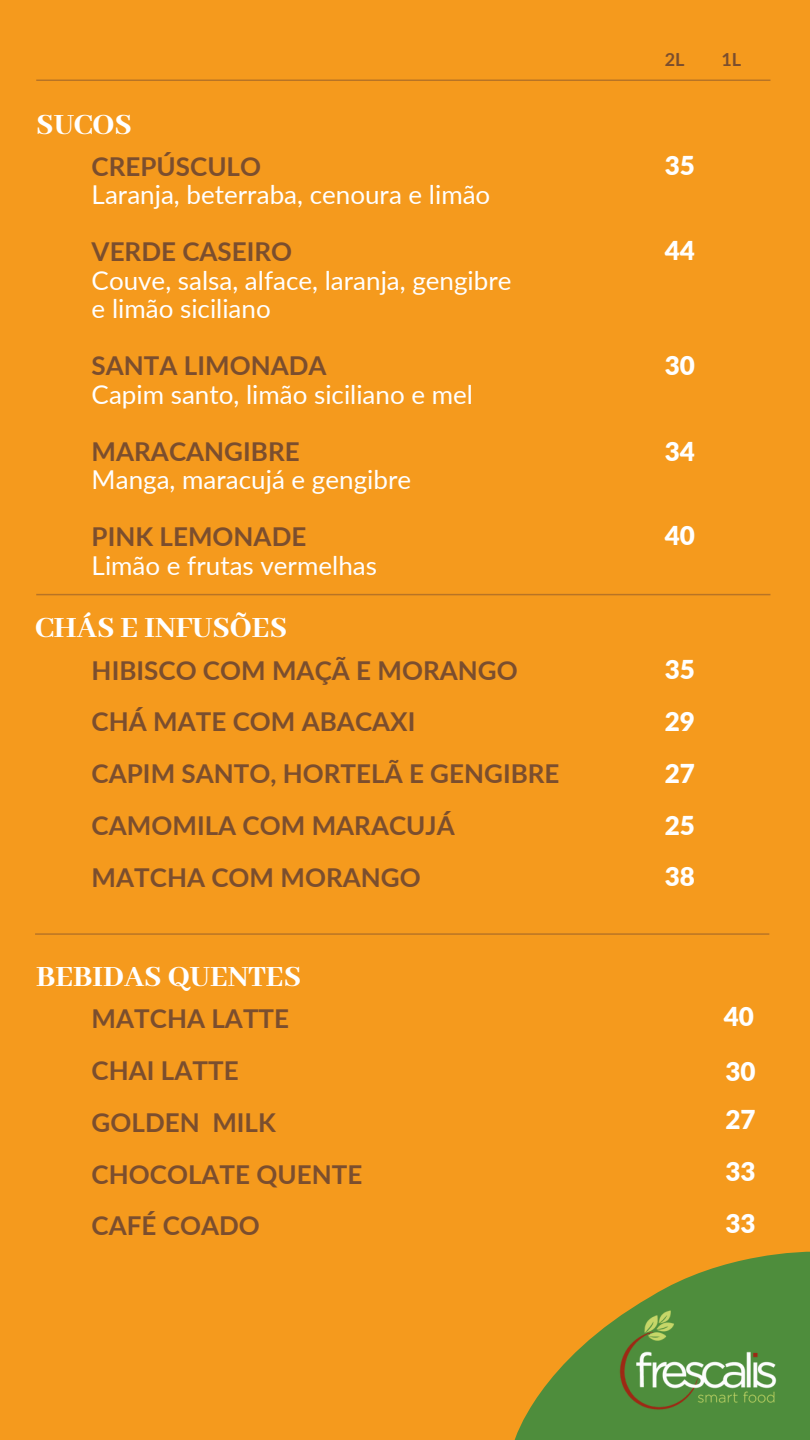
<style>
.page{position:relative;width:810px;height:1440px;background:#f59a1d}
.page>*{position:absolute;margin:0;border:0;box-sizing:border-box;transform-origin:0 0}
.t1{font:800 32px "Abhaya Libre";color:#fff}
.t2{font:700 26px/51.8px "Lato";color:#7b4e2e}
.t3{font:26px/28.5px "Lato";color:#fff}
.t4{font:900 26px "Lato";color:#fff}
.t5{font:700 18px "Lato";color:#7b4e2e}
</style>
<div class="page">
<hr style="left:36px;top:594px;width:734px;height:1px;background:#7b4e2e">
<hr style="left:36px;top:80px;width:734px;height:1px;background:#7b4e2e">
<hr style="left:35px;top:933px;width:734px;height:2px;background:#7b4e2e">
<svg style="left:515px;top:1252px;width:295px;height:188px"></svg>
<img style="left:594px;top:1256px;width:207px;height:184px">
<p class="t1" style="left:36px;top:107px;width:97px">SUCOS</p>
<p class="t2" style="left:92px;top:140px;width:171px">CREPÚSCULO</p>
<p class="t3" style="left:92px;top:180px;width:400px">Laranja, beterraba, cenoura e limão</p>
<p class="t2" style="left:92px;top:225px;width:202px">VERDE CASEIRO</p>
<p class="t3" style="left:92px;top:266px;width:421px">Couve, salsa, alface, laranja, gengibre e limão siciliano</p>
<p class="t2" style="left:92px;top:339px;width:236px">SANTA LIMONADA</p>
<p class="t3" style="left:92px;top:380px;width:383px">Capim santo, limão siciliano e mel</p>
<p class="t2" style="left:92px;top:425px;width:210px">MARACANGIBRE</p>
<p class="t3" style="left:92px;top:465px;width:321px">Manga, maracujá e gengibre</p>
<p class="t2" style="left:92px;top:510px;width:216px">PINK LEMONADE</p>
<p class="t3" style="left:92px;top:551px;width:287px">Limão e frutas vermelhas</p>
<p class="t1" style="left:35px;top:610px;width:254px">CHÁS E INFUSÕES</p>
<p class="t2" style="left:92px;top:644px;width:469px">HIBISCO COM MAÇÃ E MORANGO<br>CHÁ MATE COM ABACAXI<br>CAPIM SANTO, HORTELÃ E GENGIBRE<br>CAMOMILA COM MARACUJÁ<br>MATCHA COM MORANGO</p>
<p class="t1" style="left:36px;top:959px;width:266px">BEBIDAS QUENTES</p>
<p class="t2" style="left:92px;top:993px;width:272px">MATCHA LATTE<br>CHAI LATTE<br>GOLDEN MILK<br>CHOCOLATE QUENTE<br>CAFÉ COADO</p>
<p class="t5" style="left:665px;top:48px;width:21px">2L</p>
<p class="t5" style="left:721px;top:48px;width:21px">1L</p>
<p class="t4" style="left:665px;top:149px;width:32px">35</p>
<p class="t4" style="left:665px;top:235px;width:32px">44</p>
<p class="t4" style="left:665px;top:350px;width:32px">30</p>
<p class="t4" style="left:665px;top:435px;width:32px">34</p>
<p class="t4" style="left:665px;top:520px;width:32px">40</p>
<p class="t4" style="left:665px;top:654px;width:32px">35</p>
<p class="t4" style="left:665px;top:705px;width:32px">29</p>
<p class="t4" style="left:665px;top:757px;width:32px">27</p>
<p class="t4" style="left:665px;top:809px;width:32px">25</p>
<p class="t4" style="left:665px;top:861px;width:32px">38</p>
<p class="t4" style="left:724px;top:1000px;width:32px">40</p>
<p class="t4" style="left:725px;top:1056px;width:32px">30</p>
<p class="t4" style="left:725px;top:1104px;width:32px">27</p>
<p class="t4" style="left:725px;top:1156px;width:32px">33</p>
<p class="t4" style="left:725px;top:1207px;width:32px">33</p>
</div>
